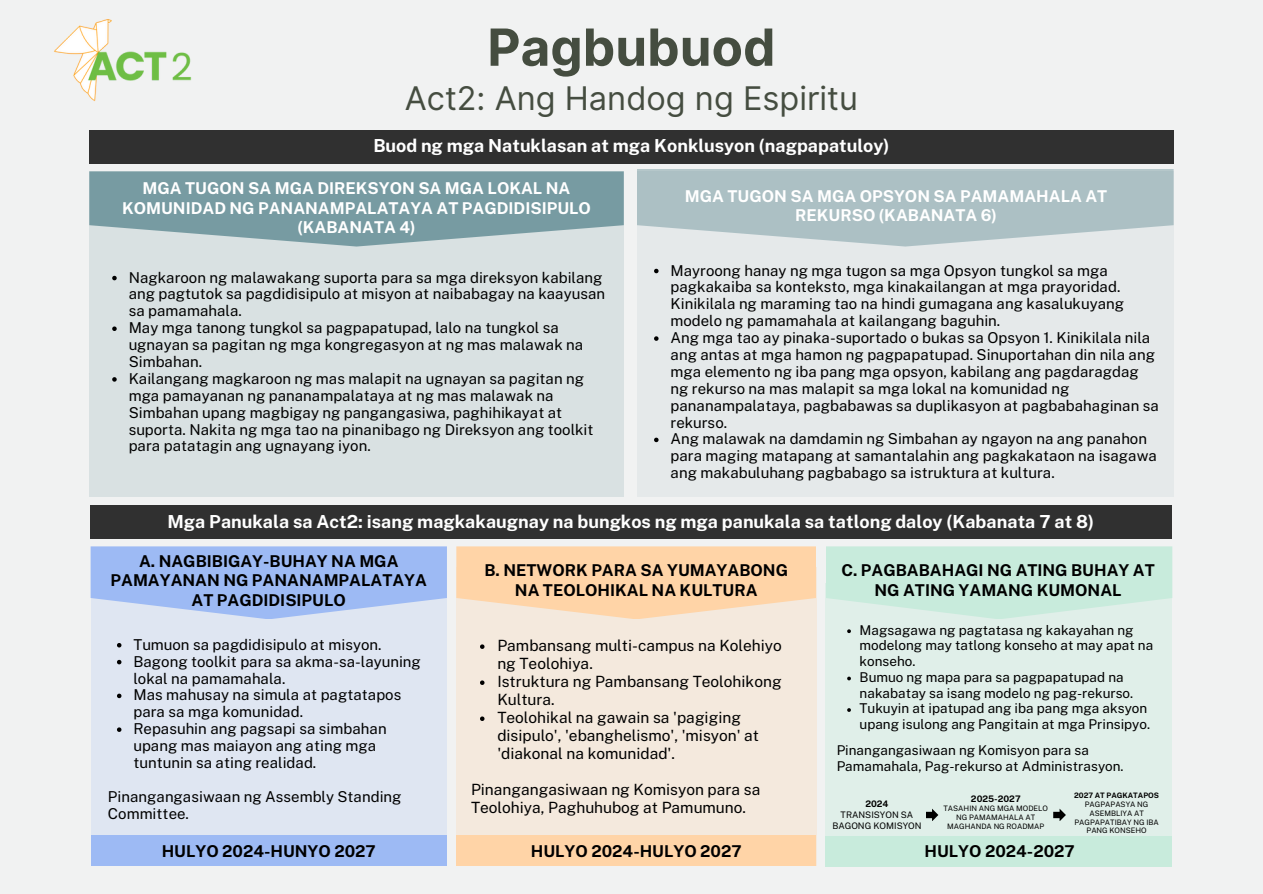
<style>
.page{position:relative;width:1263px;height:894px;background:#fff}
.page>*{position:absolute;margin:0;border:0;box-sizing:border-box;transform-origin:0 0}
.t1{font:700 51.15px "Inter";color:#454d40}
.t2{font:32.55px "Inter";color:#454d40}
.t3{font:700 18px "Public Sans";color:#fff}
.t4{font:700 16.35px/19.6px "Public Sans";color:#000;text-align:center}
.t5{font:700 16.35px/19.6px "Public Sans";color:#fff;text-align:center}
.t6{font:15.45px/18px "Public Sans";color:#000}
.t7{font:15px/16.8px "Public Sans";color:#000}
.t8{font:13.5px/15.8px "Public Sans";color:#000}
.t9{font:9px/10.5px "Public Sans";color:#000;text-align:center}
.t10{font:700 9px "Public Sans";color:#000}
.t11{font:7.5px/8.7px "Public Sans";color:#000;text-align:center}
.t12{font:700 7.5px "Public Sans";color:#000}
</style>
<div class="page">
<div style="left:0;top:0;width:1263px;height:893px;background:#f1f2f2"></div>
<img style="left:54px;top:19px;width:138px;height:83px">
<div style="left:637px;top:171px;width:537px;height:326px;background:#e5e9ea"></div>
<svg style="left:637px;top:169px;width:537px;height:77px;background:#b3c5c9"></svg>
<div style="left:89px;top:171px;width:535px;height:326px;background:#d9e1e2"></div>
<svg style="left:89px;top:171px;width:535px;height:75px;background:#84a5ab"></svg>
<div style="left:89px;top:130px;width:1085px;height:34px;background:#303030"></div>
<div style="left:91px;top:505px;width:1081px;height:33px;background:#303030"></div>
<div style="left:91px;top:595px;width:355px;height:270px;background:#dfe6f2"></div>
<svg style="left:91px;top:546px;width:356px;height:73px;background:#a6c0f3"></svg>
<div style="left:456px;top:567px;width:360px;height:298px;background:#f4e9dd"></div>
<svg style="left:456px;top:546px;width:360px;height:73px;background:#fdd7af"></svg>
<div style="left:826px;top:583px;width:346px;height:282px;background:#e0efe9"></div>
<svg style="left:826px;top:546px;width:346px;height:73px;background:#cbebdd"></svg>
<div style="left:91px;top:835px;width:356px;height:30px;background:#9dbaf4"></div>
<div style="left:456px;top:835px;width:360px;height:30px;background:#ffd4a7"></div>
<svg style="left:926px;top:808px;width:12px;height:13px"></svg>
<svg style="left:1053px;top:808px;width:13px;height:13px"></svg>
<div style="left:826px;top:835px;width:346px;height:31px;background:#c8ebdc"></div>
<svg style="left:654px;top:269px;width:5px;height:4px"></svg>
<svg style="left:654px;top:336px;width:5px;height:5px"></svg>
<svg style="left:654px;top:437px;width:5px;height:5px"></svg>
<svg style="left:112px;top:276px;width:5px;height:4px"></svg>
<svg style="left:112px;top:326px;width:5px;height:5px"></svg>
<svg style="left:112px;top:377px;width:5px;height:4px"></svg>
<svg style="left:480px;top:644px;width:4px;height:4px"></svg>
<svg style="left:480px;top:680px;width:4px;height:4px"></svg>
<svg style="left:480px;top:716px;width:4px;height:4px"></svg>
<svg style="left:117px;top:643px;width:4px;height:4px"></svg>
<svg style="left:117px;top:659px;width:4px;height:5px"></svg>
<svg style="left:117px;top:693px;width:4px;height:5px"></svg>
<svg style="left:117px;top:727px;width:4px;height:4px"></svg>
<svg style="left:847px;top:629px;width:4px;height:4px"></svg>
<svg style="left:847px;top:676px;width:4px;height:4px"></svg>
<svg style="left:847px;top:708px;width:4px;height:3px"></svg>
<p class="t1" style="left:487px;top:17px;width:290px">Pagbubuod</p>
<p class="t2" style="left:405px;top:78px;width:455px">Act2: Ang Handog ng Espiritu</p>
<h3 class="t3" style="left:373px;top:135px;width:518px">Buod ng mga Natuklasan at mga Konklusyon (nagpapatuloy)</h3>
<h5 class="t5" style="left:122px;top:178px;width:470px">MGA TUGON SA MGA DIREKSYON SA MGA LOKAL NA<br>KOMUNIDAD NG PANANAMPALATAYA AT PAGDIDISIPULO (KABANATA 4)</h5>
<h3 class="t5" style="left:685px;top:186px;width:424px">MGA TUGON SA MGA OPSYON SA PAMAMAHALA AT<br>REKURSO (KABANATA 6)</h3>
<p class="t7" style="left:129px;top:269px;width:478px">Nagkaroon ng malawakang suporta para sa mga direksyon kabilang ang pagtutok sa pagdidisipulo at misyon at naibabagay na kaayusan sa pamamahala.</p>
<p class="t7" style="left:129px;top:319px;width:456px">May mga tanong tungkol sa pagpapatupad, lalo na tungkol sa ugnayan sa pagitan ng mga kongregasyon at ng mas malawak na<br>Simbahan.</p>
<p class="t7" style="left:129px;top:370px;width:466px">Kailangang magkaroon ng mas malapit na ugnayan sa pagitan ng mga pamayanan ng pananampalataya at ng mas malawak na Simbahan upang magbigay ng pangangasiwa, paghihikayat at suporta. Nakita ng mga tao na pinanibago ng Direksyon ang toolkit para patatagin ang ugnayang iyon.</p>
<h2 class="t7" style="left:670px;top:261px;width:455px">Mayroong hanay ng mga tugon sa mga Opsyon tungkol sa mga pagkakaiba sa konteksto, mga kinakailangan at mga prayoridad.<br>Kinikilala ng maraming tao na hindi gumagana ang kasalukuyang modelo ng pamamahala at kailangang baguhin.</h2>
<h4 class="t7" style="left:670px;top:329px;width:490px">Ang mga tao ay pinaka-suportado o bukas sa Opsyon 1. Kinikilala nila ang antas at mga hamon ng pagpapatupad. Sinuportahan din nila ang mga elemento ng iba pang mga opsyon, kabilang ang pagdaragdag ng rekurso na mas malapit sa mga lokal na komunidad ng pananampalataya, pagbabawas sa duplikasyon at pagbabahaginan sa rekurso.</h4>
<h3 class="t7" style="left:670px;top:430px;width:488px">Ang malawak na damdamin ng Simbahan ay ngayon na ang panahon para maging matapang at samantalahin ang pagkakataon na isagawa ang makabuluhang pagbabago sa istruktura at kultura.</h3>
<p class="t3" style="left:167px;top:510px;width:928px">Mga Panukala sa Act2: isang magkakaugnay na bungkos ng mga panukala sa tatlong daloy (Kabanata 7 at 8)</p>
<p class="t4" style="left:111px;top:550px;width:318px">A. NAGBIBIGAY-BUHAY NA MGA<br>PAMAYANAN NG PANANAMPALATAYA<br>AT PAGDIDISIPULO</p>
<p class="t4" style="left:484px;top:560px;width:305px">B. NETWORK PARA SA YUMAYABONG<br>NA TEOLOHIKAL NA KULTURA</p>
<h5 class="t4" style="left:841px;top:560px;width:315px">C. PAGBABAHAGI NG ATING BUHAY AT<br>NG ATING YAMANG KUMONAL</h5>
<h3 class="t7" style="left:133px;top:635px;width:249px">Tumuon sa pagdidisipulo at misyon.</h3>
<h3 class="t7" style="left:133px;top:652px;width:289px">Bagong toolkit para sa akma-sa-layuning lokal na pamamahala.</h3>
<p class="t7" style="left:133px;top:686px;width:269px">Mas mahusay na simula at pagtatapos para sa mga komunidad.</p>
<p class="t7" style="left:133px;top:720px;width:255px">Repasuhin ang pagsapi sa simbahan upang mas maiayon ang ating mga tuntunin sa ating realidad.</p>
<p class="t7" style="left:108px;top:787px;width:295px">Pinangangasiwaan ng Assembly Standing<br>Committee.</p>
<h6 class="t8" style="left:860px;top:621px;width:295px">Magsagawa ng pagtatasa ng kakayahan ng modelong may tatlong konseho at may apat na konseho.</h6>
<p class="t8" style="left:860px;top:669px;width:275px">Bumuo ng mapa para sa pagpapatupad na nakabatay sa isang modelo ng pag-rekurso.</p>
<p class="t8" style="left:860px;top:700px;width:292px">Tukuyin at ipatupad ang iba pang mga aksyon upang isulong ang Pangitain at mga Prinsipyo.</p>
<p class="t8" style="left:837px;top:742px;width:288px">Pinangangasiwaan ng Komisyon para sa<br>Pamamahala, Pag-rekurso at Administrasyon.</p>
<h3 class="t6" style="left:497px;top:636px;width:286px">Pambansang multi-campus na Kolehiyo ng Teolohiya.</h3>
<p class="t6" style="left:497px;top:672px;width:286px">Istruktura ng Pambansang Teolohikong<br>Kultura.</p>
<p class="t6" style="left:497px;top:708px;width:263px">Teolohikal na gawain sa 'pagiging disipulo', 'ebanghelismo', 'misyon' at 'diakonal na komunidad'.</p>
<p class="t6" style="left:471px;top:780px;width:291px">Pinangangasiwaan ng Komisyon para sa<br>Teolohiya, Paghuhubog at Pamumuno.</p>
<p class="t12" style="left:1074px;top:791px;width:87px">2027 AT PAGKATAPOS</p>
<h1 class="t11" style="left:1074px;top:799px;width:86px">PAGPAPASYA NG<br>ASEMBLIYA AT<br>PAGPAPATIBAY NG IBA<br>PANG KONSEHO</h1>
<p class="t10" style="left:971px;top:793px;width:51px">2025-2027</p>
<p class="t11" style="left:943px;top:804px;width:106px">TASAHIN ANG MGA MODELO<br>NG PAMAMAHALA AT<br>MAGHANDA NG ROADMAP</p>
<h4 class="t10" style="left:865px;top:798px;width:25px">2024</h4>
<h3 class="t9" style="left:832px;top:809px;width:91px">TRANSISYON SA<br>BAGONG KOMISYON</h3>
<p class="t4" style="left:162px;top:840px;width:216px">HULYO 2024-HUNYO 2027</p>
<p class="t4" style="left:531px;top:841px;width:212px">HULYO 2024-HULYO 2027</p>
<p class="t4" style="left:924px;top:841px;width:152px">HULYO 2024-2027</p>
</div>
